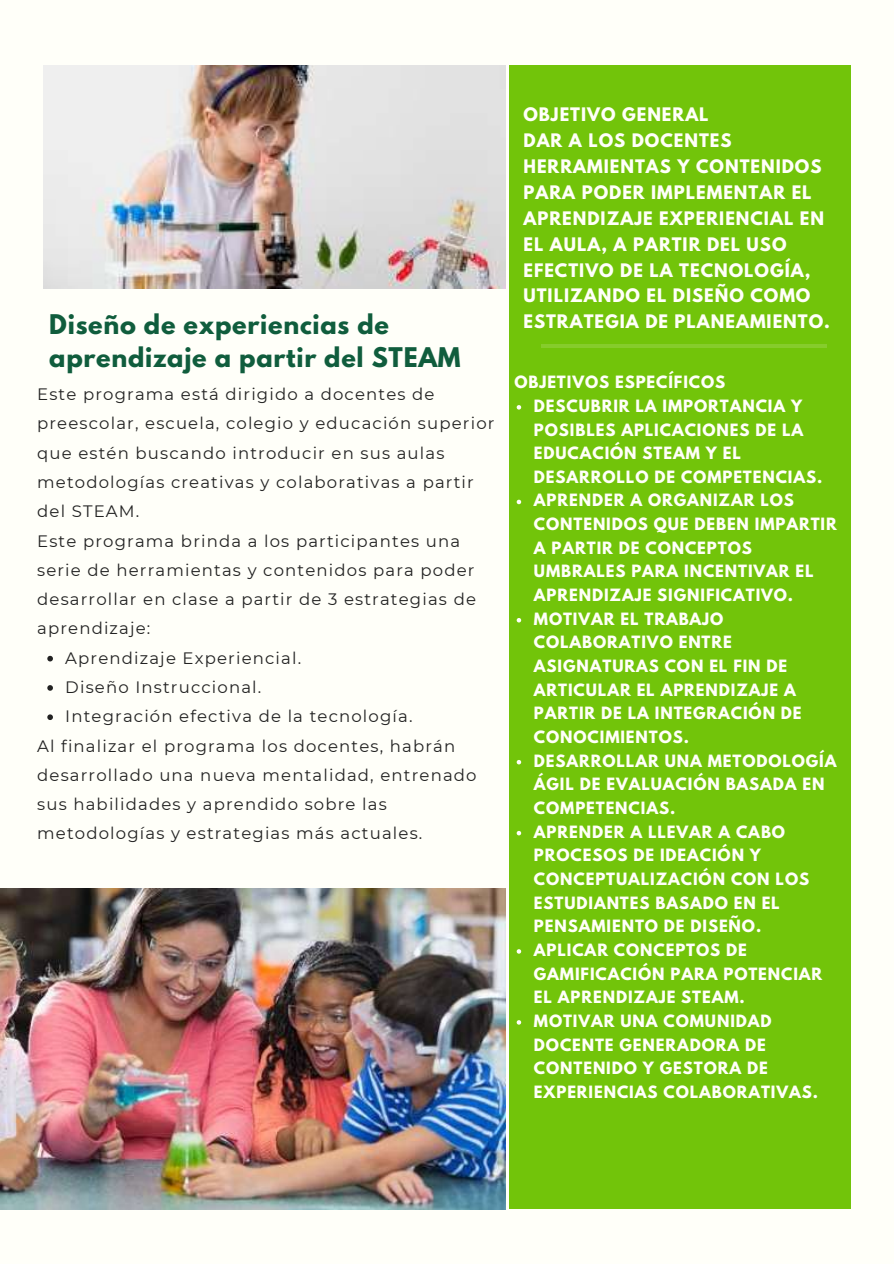
<style>
.page{position:relative;width:894px;height:1264px;background:#fff}
.page>*{position:absolute;margin:0;border:0;box-sizing:border-box;transform-origin:0 0}
.t1{font:700 24px/33px "League Spartan";letter-spacing:.03em;color:#105d3d}
.t2{font:16.5px/29.2px "Montserrat";letter-spacing:.07em;color:#222}
.t3{font:700 16.5px/26px "League Spartan";letter-spacing:.06em;color:#fffff9}
.t4{font:700 15px/23.7px "League Spartan";letter-spacing:.06em;color:#fffff9}
</style>
<div class="page">
<div style="left:0;top:0;width:893px;height:1263px;background:#fffff9"></div>
<svg style="left:47px;top:656px;width:6px;height:5px"></svg>
<svg style="left:47px;top:685px;width:6px;height:5px"></svg>
<svg style="left:47px;top:714px;width:6px;height:6px"></svg>
<img style="left:44px;top:65px;width:462px;height:223px">
<img style="left:0;top:888px;width:505px;height:320px">
<div style="left:509px;top:65px;width:341px;height:1143px;background:#72c40a"></div>
<hr style="left:541px;top:344px;width:285px;height:4px;background:#86cc2c">
<svg style="left:516px;top:405px;width:5px;height:4px"></svg>
<svg style="left:516px;top:499px;width:5px;height:5px"></svg>
<svg style="left:516px;top:618px;width:5px;height:4px"></svg>
<svg style="left:516px;top:760px;width:5px;height:4px"></svg>
<svg style="left:516px;top:830px;width:5px;height:5px"></svg>
<svg style="left:516px;top:949px;width:5px;height:4px"></svg>
<svg style="left:516px;top:1020px;width:5px;height:4px"></svg>
<h1 class="t1" style="left:49px;top:311px;width:413px">Diseño de experiencias de aprendizaje a partir del STEAM</h1>
<p class="t2" style="left:37px;top:379px;width:458px">Este programa está dirigido a docentes de preescolar, escuela, colegio y educación superior que estén buscando introducir en sus aulas metodologías creativas y colaborativas a partir del STEAM.<br>Este programa brinda a los participantes una serie de herramientas y contenidos para poder desarrollar en clase a partir de 3 estrategias de aprendizaje:</p>
<p class="t2" style="left:65px;top:643px;width:349px">Aprendizaje Experiencial.<br>Diseño Instruccional.<br>Integración efectiva de la tecnología.</p>
<p class="t2" style="left:37px;top:731px;width:441px">Al finalizar el programa los docentes, habrán desarrollado una nueva mentalidad, entrenado sus habilidades y aprendido sobre las metodologías y estrategias más actuales.</p>
<p class="t3" style="left:523px;top:104px;width:308px">OBJETIVO GENERAL<br>DAR A LOS DOCENTES<br>HERRAMIENTAS Y CONTENIDOS<br>PARA PODER IMPLEMENTAR EL<br>APRENDIZAJE EXPERIENCIAL EN<br>EL AULA, A PARTIR DEL USO<br>EFECTIVO DE LA TECNOLOGÍA,<br>UTILIZANDO EL DISEÑO COMO<br>ESTRATEGIA DE PLANEAMIENTO.</p>
<p class="t4" style="left:514px;top:372px;width:212px">OBJETIVOS ESPECÍFICOS</p>
<p class="t4" style="left:534px;top:396px;width:304px">DESCUBRIR LA IMPORTANCIA Y<br>POSIBLES APLICACIONES DE LA<br>EDUCACIÓN STEAM Y EL<br>DESARROLLO DE COMPETENCIAS.<br>APRENDER A ORGANIZAR LOS<br>CONTENIDOS QUE DEBEN IMPARTIR<br>A PARTIR DE CONCEPTOS<br>UMBRALES PARA INCENTIVAR EL<br>APRENDIZAJE SIGNIFICATIVO.<br>MOTIVAR EL TRABAJO<br>COLABORATIVO ENTRE<br>ASIGNATURAS CON EL FIN DE<br>ARTICULAR EL APRENDIZAJE A<br>PARTIR DE LA INTEGRACIÓN DE<br>CONOCIMIENTOS.<br>DESARROLLAR UNA METODOLOGÍA<br>ÁGIL DE EVALUACIÓN BASADA EN<br>COMPETENCIAS.<br>APRENDER A LLEVAR A CABO<br>PROCESOS DE IDEACIÓN Y<br>CONCEPTUALIZACIÓN CON LOS<br>ESTUDIANTES BASADO EN EL<br>PENSAMIENTO DE DISEÑO.<br>APLICAR CONCEPTOS DE<br>GAMIFICACIÓN PARA POTENCIAR<br>EL APRENDIZAJE STEAM.<br>MOTIVAR UNA COMUNIDAD<br>DOCENTE GENERADORA DE<br>CONTENIDO Y GESTORA DE<br>EXPERIENCIAS COLABORATIVAS.</p>
</div>
